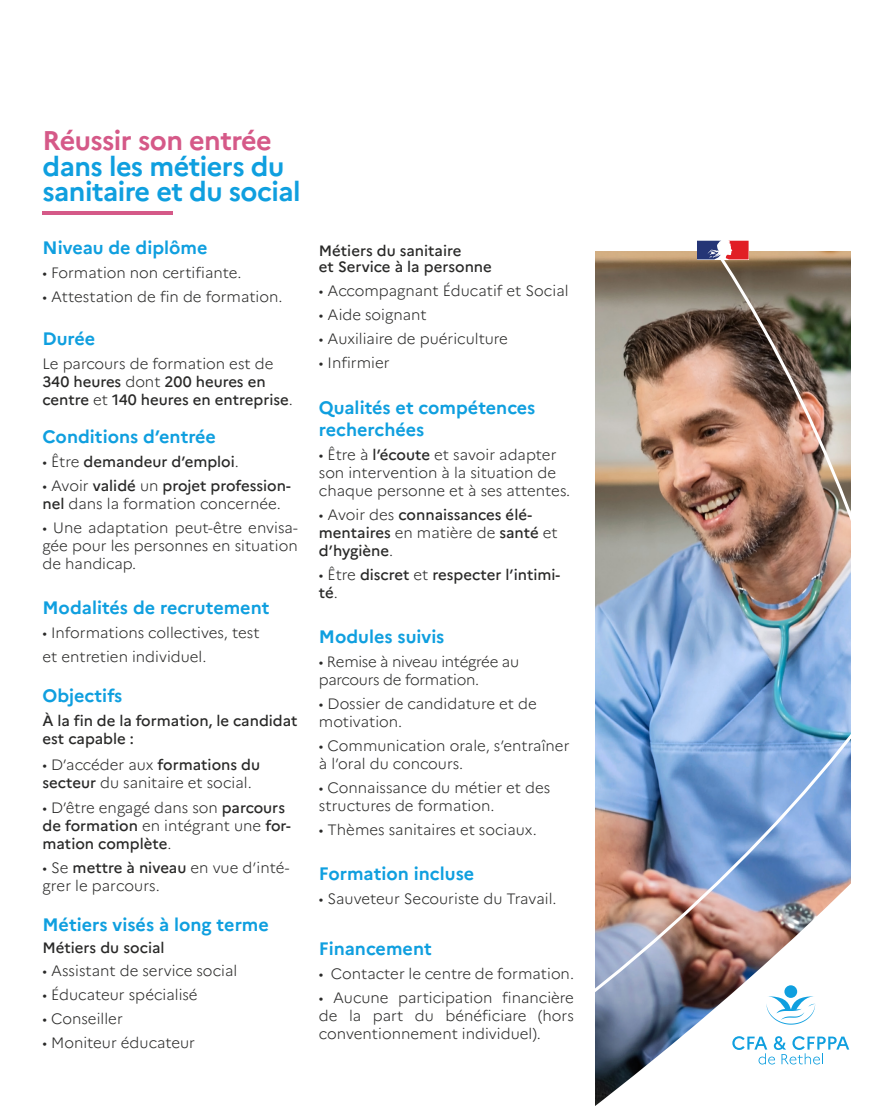
<style>
.page{position:relative;width:893px;height:1106px;background:#fff}
.page>*{position:absolute;margin:0;border:0;box-sizing:border-box;transform-origin:0 0}
.t1{font:700 27px/25.5px "Marianne";letter-spacing:-.02em;color:#0f9fdf}
.t2{font:700 27px "Marianne";letter-spacing:-.02em;color:#d55988}
.Titre_pour_services_à_la_personne_-_bleu{font:700 18px/21.6px "Marianne";color:#0f9fdf}
.Titre_pour_commerce_-_rose{font:300 15px/18px "Marianne";color:#292928}
.t3{font:500 15px/18px "Marianne";color:#292928}
.Titre_pour_commerce_-_rose-2{font:300 15px/18px "Marianne";letter-spacing:-.02em;color:#292928}
.s1{font-weight:300}
.s2{font-weight:500}
</style>
<div class="page">
<img style="left:77px;top:214px;width:774px;height:892px">
<svg style="left:732px;top:1036px;width:117px;height:28px"></svg>
<div style="left:784px;top:985px;width:13px;height:12px;background:#0f9fdf;border-radius:50%"></div>
<svg style="left:766px;top:996px;width:49px;height:33px"></svg>
<svg style="left:697px;top:241px;width:52px;height:18px"></svg>
<hr style="left:43px;top:211px;width:130px;height:3px;background:#d55988">
<div style="left:20px;top:1039px;width:85px;height:44px;background:#fff"></div>
<p class="t2" style="left:43px;top:119px;width:231px">Réussir son entrée</p>
<p class="t1" style="left:43px;top:151px;width:260px">dans les métiers du sanitaire et du social</p>
<p class="Titre_pour_services_à_la_personne_-_bleu" style="left:43px;top:235px;width:167px">Niveau de diplôme</p>
<p class="Titre_pour_commerce_-_rose" style="left:43px;top:263px;width:201px">• Formation non certifiante.</p>
<p class="Titre_pour_commerce_-_rose" style="left:43px;top:287px;width:242px">• Attestation de fin de formation.</p>
<p class="Titre_pour_services_à_la_personne_-_bleu" style="left:43px;top:327px;width:54px">Durée</p>
<p class="t3" style="left:43px;top:354px;width:252px"><span class="s1">Le parcours de formation est de<br></span>340 heures <span class="s1">dont</span> 200 heures en centre <span class="s1">et</span> 140 heures en entreprise<span class="s1">.</span></p>
<p class="Titre_pour_services_à_la_personne_-_bleu" style="left:43px;top:424px;width:175px">Conditions d’entrée</p>
<p class="t3" style="left:43px;top:452px;width:198px"><span class="s1">• Être</span> demandeur d’emploi<span class="s1">.</span></p>
<p class="Titre_pour_commerce_-_rose" style="left:43px;top:476px;width:250px">• Avoir <span class="s2">validé</span> un <span class="s2">projet profession&shy;nel</span> dans la formation concernée.</p>
<p class="Titre_pour_commerce_-_rose" style="left:43px;top:518px;width:257px;text-align:justify">• Une adaptation peut-être envisa&shy;gée pour les personnes en situation de handicap.</p>
<p class="Titre_pour_services_à_la_personne_-_bleu" style="left:43px;top:595px;width:228px">Modalités de recrutement</p>
<p class="Titre_pour_commerce_-_rose" style="left:43px;top:620px;width:219px;line-height:24px">• Informations collectives, test et entretien individuel.</p>
<p class="Titre_pour_services_à_la_personne_-_bleu" style="left:43px;top:683px;width:81px">Objectifs</p>
<p class="t3" style="left:43px;top:710px;width:257px">À la fin de la formation, le candidat est capable :</p>
<p class="Titre_pour_commerce_-_rose" style="left:43px;top:754px;width:219px">• D’accéder aux <span class="s2">formations du secteur</span> du sanitaire et social.</p>
<p class="t3" style="left:43px;top:797px;width:250px"><span class="s1">• D’être engagé dans son</span> parcours de formation <span class="s1">en intégrant une</span> for&shy;mation complète<span class="s1">.</span></p>
<p class="Titre_pour_commerce_-_rose" style="left:43px;top:857px;width:248px">• Se <span class="s2">mettre à niveau</span> en vue d’inté-</p>
<p class="Titre_pour_commerce_-_rose" style="left:42px;top:875px;width:119px">grer le parcours.</p>
<p class="Titre_pour_services_à_la_personne_-_bleu" style="left:42px;top:912px;width:228px">Métiers visés à long terme</p>
<p class="t3" style="left:42px;top:937px;width:124px">Métiers du social</p>
<p class="Titre_pour_commerce_-_rose" style="left:43px;top:960px;width:196px">• Assistant de service social</p>
<p class="Titre_pour_commerce_-_rose" style="left:43px;top:984px;width:157px">• Éducateur spécialisé</p>
<p class="Titre_pour_commerce_-_rose" style="left:43px;top:1008px;width:82px">• Conseiller</p>
<p class="Titre_pour_commerce_-_rose" style="left:43px;top:1032px;width:154px">• Moniteur éducateur</p>
<p class="t3" style="left:319px;top:241px;width:175px;line-height:16.5px">Métiers du sanitaire<br>et Service à la personne</p>
<p class="Titre_pour_commerce_-_rose" style="left:319px;top:281px;width:251px">• Accompagnant Éducatif et Social</p>
<p class="Titre_pour_commerce_-_rose" style="left:319px;top:305px;width:109px">• Aide soignant</p>
<p class="Titre_pour_commerce_-_rose" style="left:319px;top:329px;width:191px">• Auxiliaire de puériculture</p>
<p class="Titre_pour_commerce_-_rose" style="left:319px;top:353px;width:72px">• Infirmier</p>
<p class="Titre_pour_services_à_la_personne_-_bleu" style="left:319px;top:395px;width:218px">Qualités et compétences recherchées</p>
<p class="Titre_pour_commerce_-_rose" style="left:319px;top:444px;width:253px">• Être à <span class="s2">l’écoute</span> et savoir adapter son intervention à la situation de chaque personne et à ses attentes.</p>
<p class="t3" style="left:319px;top:504px;width:240px"><span class="s1">• Avoir des</span> connaissances élé&shy;mentaires <span class="s1">en matière de</span> santé <span class="s1">et </span>d’hygiène<span class="s1">.</span></p>
<p class="t3" style="left:319px;top:564px;width:243px"><span class="s1">• Être</span> discret <span class="s1">et</span> respecter l’intimi&shy;té<span class="s1">.</span></p>
<p class="Titre_pour_services_à_la_personne_-_bleu" style="left:319px;top:624px;width:127px">Modules suivis</p>
<p class="Titre_pour_commerce_-_rose-2" style="left:319px;top:651px;width:202px">• Remise à niveau intégrée au parcours de formation.</p>
<p class="Titre_pour_commerce_-_rose" style="left:319px;top:693px;width:219px">• Dossier de candidature et de motivation.</p>
<p class="Titre_pour_commerce_-_rose" style="left:319px;top:735px;width:252px">• Communication orale, s’entraîner à l’oral du concours.</p>
<p class="Titre_pour_commerce_-_rose" style="left:319px;top:777px;width:233px">• Connaissance du métier et des structures de formation.</p>
<p class="Titre_pour_commerce_-_rose" style="left:319px;top:819px;width:219px">• Thèmes sanitaires et sociaux.</p>
<p class="Titre_pour_services_à_la_personne_-_bleu" style="left:319px;top:861px;width:157px">Formation incluse</p>
<p class="Titre_pour_commerce_-_rose" style="left:319px;top:888px;width:239px">• Sauveteur Secouriste du Travail.</p>
<p class="Titre_pour_services_à_la_personne_-_bleu" style="left:319px;top:936px;width:114px">Financement</p>
<p class="Titre_pour_commerce_-_rose" style="left:319px;top:963px;width:257px">• Contacter le centre de formation.</p>
<p class="Titre_pour_commerce_-_rose" style="left:319px;top:987px;width:257px;text-align:justify">• Aucune participation financière de la part du bénéficiare (hors conventionnement individuel).</p>
</div>
